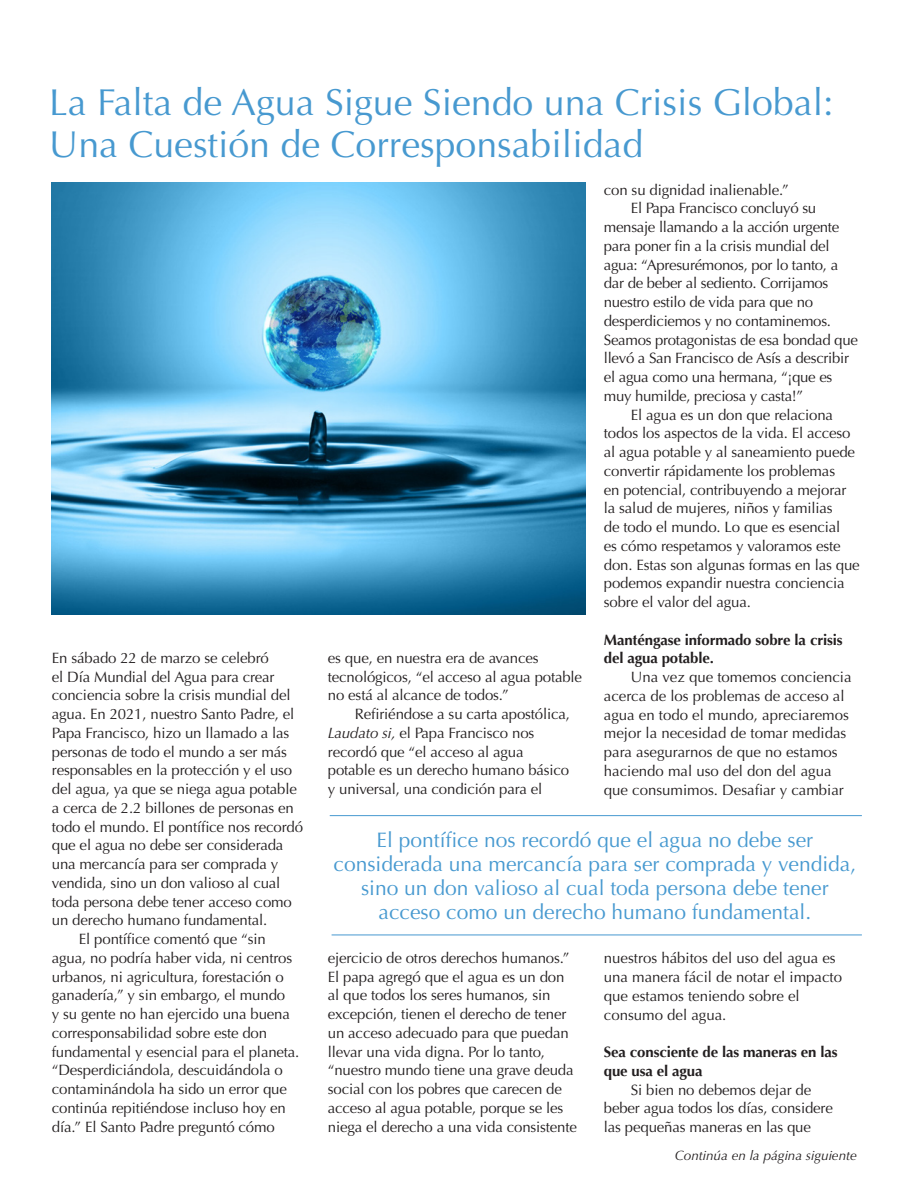
<style>
.page{position:relative;width:918px;height:1188px;background:#fff}
.page>*{position:absolute;margin:0;border:0;box-sizing:border-box;transform-origin:0 0}
.t1{font:37.5px/42px "Optima";color:#4799d0}
.Proposal{font:21px/24px "Optima";color:#4799d0;text-align:center}
.t2{font:15px/18.8px "Optima";letter-spacing:-.01em;color:#231f20}
.t3{font:700 15px/18.8px "Optima";letter-spacing:-.01em;color:#231f20}
.t4{font:italic 13.5px "Optima";color:#231f20}
.s1{font-style:italic}
</style>
<div class="page">
<img style="left:52px;top:182px;width:534px;height:432px">
<hr style="left:332px;top:935px;width:530px;height:1px;background:#4799d0">
<hr style="left:330px;top:815px;width:532px;height:1px;background:#4799d0">
<p class="t1" style="left:49px;top:82px;width:786px">La Falta de Agua Sigue Siendo una Crisis Global:<br>Una Cuestión de Corresponsabilidad</p>
<p class="t2" style="left:52px;top:649px;width:253px">En sábado 22 de marzo se celebró<br>el Día Mundial del Agua para crear conciencia sobre la crisis mundial del agua. En 2021, nuestro Santo Padre, el Papa Francisco, hizo un llamado a las personas de todo el mundo a ser más responsables en la protección y el uso del agua, ya que se niega agua potable a cerca de 2.2 billones de personas en todo el mundo. El pontífice nos recordó que el agua no debe ser considerada una mercancía para ser comprada y vendida, sino un don valioso al cual toda persona debe tener acceso como un derecho humano fundamental.</p>
<p class="t2" style="left:52px;top:930px;width:249px;text-indent:27px">El pontífice comentó que “sin agua, no podría haber vida, ni centros urbanos, ni agricultura, forestación o ganadería,” y sin embargo, el mundo<br>y su gente no han ejercido una buena corresponsabilidad sobre este don fundamental y esencial para el planeta. “Desperdiciándola, descuidándola o contaminándola ha sido un error que continúa repitiéndose incluso hoy en día.” El Santo Padre preguntó cómo</p>
<p class="t2" style="left:328px;top:649px;width:256px">es que, en nuestra era de avances tecnológicos, “el acceso al agua potable no está al alcance de todos.”</p>
<p class="t2" style="left:328px;top:705px;width:244px;text-indent:27px">Refiriéndose a su carta apostólica, <span class="s1">Laudato si,</span> el Papa Francisco nos recordó que “el acceso al agua potable es un derecho humano básico y universal, una condición para el</p>
<p class="t2" style="left:604px;top:180px;width:187px">con su dignidad inalienable.”</p>
<p class="t2" style="left:604px;top:199px;width:256px;text-indent:27px">El Papa Francisco concluyó su mensaje llamando a la acción urgente para poner fin a la crisis mundial del agua: “Apresurémonos, por lo tanto, a dar de beber al sediento. Corrijamos nuestro estilo de vida para que no desperdiciemos y no contaminemos.<br>Seamos protagonistas de esa bondad que llevó a San Francisco de Asís a describir el agua como una hermana, “¡que es muy humilde, preciosa y casta!”</p>
<p class="t2" style="left:604px;top:405px;width:257px;text-indent:27px">El agua es un don que relaciona todos los aspectos de la vida. El acceso al agua potable y al saneamiento puede convertir rápidamente los problemas<br>en potencial, contribuyendo a mejorar la salud de mujeres, niños y familias<br>de todo el mundo. Lo que es esencial<br>es cómo respetamos y valoramos este don. Estas son algunas formas en las que podemos expandir nuestra conciencia sobre el valor del agua.</p>
<p class="t3" style="left:604px;top:630px;width:240px">Manténgase informado sobre la crisis del agua potable.</p>
<p class="t2" style="left:604px;top:668px;width:249px;text-indent:27px">Una vez que tomemos conciencia acerca de los problemas de acceso al agua en todo el mundo, apreciaremos mejor la necesidad de tomar medidas para asegurarnos de que no estamos haciendo mal uso del don del agua que consumimos. Desafiar y cambiar</p>
<p class="Proposal" style="left:334px;top:828px;width:524px">El pontífice nos recordó que el agua no debe ser considerada una mercancía para ser comprada y vendida, sino un don valioso al cual toda persona debe tener acceso como un derecho humano fundamental.</p>
<p class="t2" style="left:328px;top:949px;width:251px">ejercicio de otros derechos humanos.” El papa agregó que el agua es un don al que todos los seres humanos, sin excepción, tienen el derecho de tener un acceso adecuado para que puedan llevar una vida digna. Por lo tanto, “nuestro mundo tiene una grave deuda social con los pobres que carecen de acceso al agua potable, porque se les niega el derecho a una vida consistente</p>
<p class="t2" style="left:604px;top:949px;width:240px">nuestros hábitos del uso del agua es una manera fácil de notar el impacto que estamos teniendo sobre el consumo del agua.</p>
<p class="t3" style="left:604px;top:1043px;width:235px">Sea consciente de las maneras en las que usa el agua</p>
<p class="t2" style="left:604px;top:1080px;width:231px;text-indent:27px">Si bien no debemos dejar de beber agua todos los días, considere las pequeñas maneras en las que</p>
<p class="t4" style="left:675px;top:1148px;width:184px">Continúa en la página siguiente</p>
</div>
